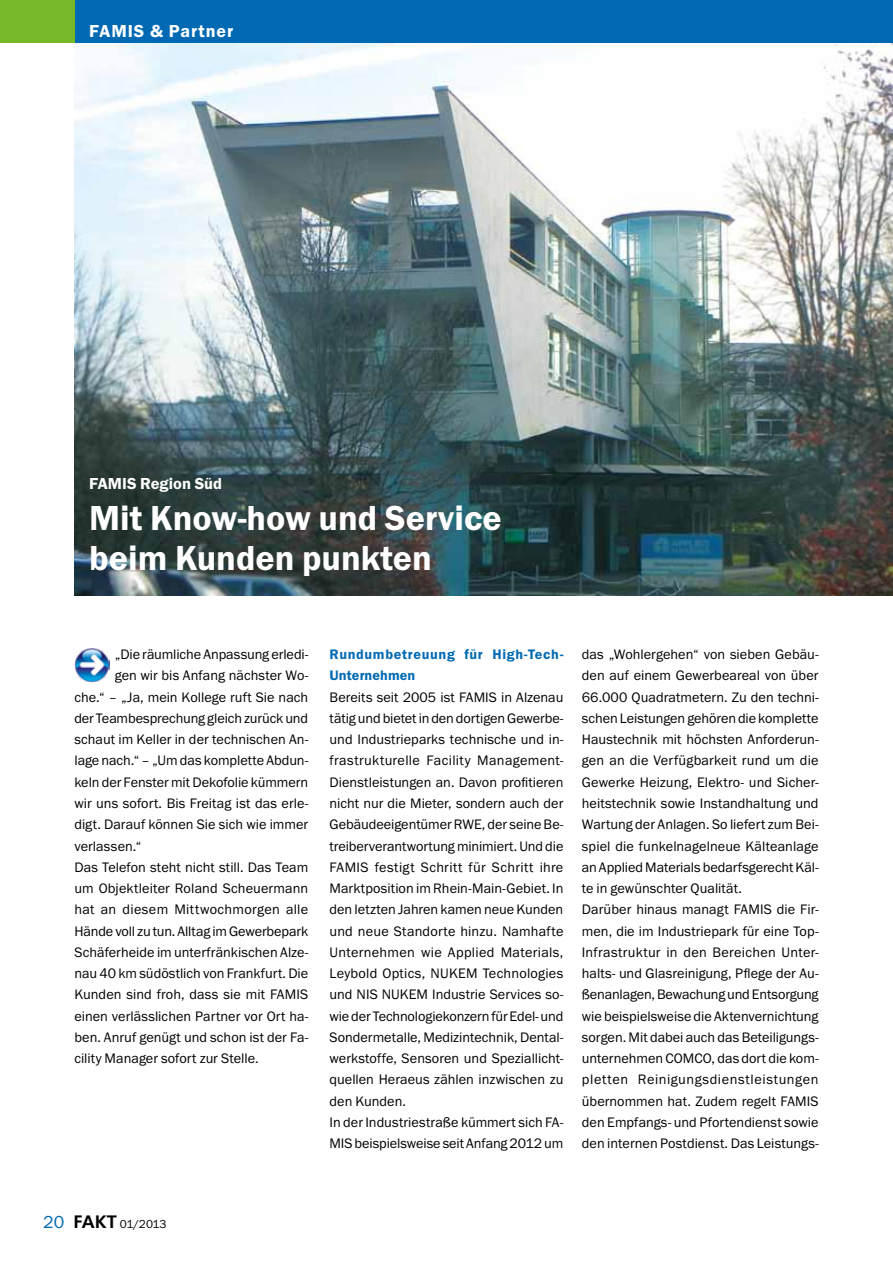
<style>
.page{position:relative;width:893px;height:1263px;background:#fff}
.page>*{position:absolute;margin:0;border:0;box-sizing:border-box;transform-origin:0 0}
.t1{font:600 36px/40.5px "Franklin Gothic Itc T";color:#fff}
.t2{font:600 18px "Franklin Gothic Itc T";letter-spacing:.05em;color:#fff}
.t3{font:600 16.5px "Franklin Gothic Itc T";color:#fff}
.t4{font:14.25px/21.3px "Franklin Gothic Itc T";color:#000}
.t5{font:600 14.25px/21.3px "Franklin Gothic Itc T";letter-spacing:.045em;color:#0069b4}
.t6{font:14.25px "Franklin Gothic Itc T";letter-spacing:.02em;color:#000}
.t7{font:12px "Franklin Gothic Itc T";letter-spacing:-.025em;color:#000}
.s1{font-size:18px;color:#0069b4}
.s2{font-family:"Frutiger";font-weight:700;font-size:18px}
</style>
<div class="page">
<img style="left:74px;top:43px;width:819px;height:552px">
<div style="left:74px;top:0;width:819px;height:43px;background:#0069b4"></div>
<div style="left:0;top:0;width:74px;height:43px;background:#76b828"></div>
<img style="left:74px;top:648px;width:35px;height:34px">
<p class="t2" style="left:89px;top:21px;width:146px">FAMIS &amp; Partner</p>
<p class="t3" style="left:89px;top:474px;width:134px">FAMIS Region Süd</p>
<h1 class="t1" style="left:89px;top:497px;width:414px">Mit Know-how und Service beim Kunden punkten</h1>
<p class="t4" style="left:115px;top:643px;width:195px">„Die räumliche Anpassung erledi-</p>
<p class="t4" style="left:115px;top:665px;width:195px">gen wir bis Anfang nächster Wo-</p>
<p class="t4" style="left:74px;top:686px;width:235px">che.“ – „Ja, mein Kollege ruft Sie nach</p>
<p class="t4" style="left:74px;top:707px;width:235px">der Teambesprechung gleich zurück und</p>
<p class="t4" style="left:74px;top:728px;width:235px">schaut im Keller in der technischen An-</p>
<p class="t4" style="left:74px;top:750px;width:235px">lage nach.“ – „Um das komplette Abdun-</p>
<p class="t4" style="left:74px;top:771px;width:235px">keln der Fenster mit Dekofolie kümmern</p>
<p class="t4" style="left:74px;top:792px;width:235px">wir uns sofort. Bis Freitag ist das erle-</p>
<p class="t4" style="left:74px;top:814px;width:235px">digt. Darauf können Sie sich wie immer</p>
<p class="t4" style="left:74px;top:835px;width:69px">verlassen.“</p>
<p class="t4" style="left:74px;top:856px;width:235px">Das Telefon steht nicht still. Das Team</p>
<p class="t4" style="left:74px;top:877px;width:235px">um Objektleiter Roland Scheuermann</p>
<p class="t6" style="left:74px;top:901px;width:235px">hat an diesem Mittwochmorgen alle</p>
<p class="t4" style="left:74px;top:920px;width:235px">Hände voll zu tun. Alltag im Gewerbepark</p>
<p class="t4" style="left:74px;top:941px;width:235px">Schäferheide im unterfränkischen Alze-</p>
<p class="t4" style="left:74px;top:962px;width:235px">nau 40 km südöstlich von Frankfurt. Die</p>
<p class="t4" style="left:74px;top:984px;width:235px">Kunden sind froh, dass sie mit FAMIS</p>
<p class="t4" style="left:74px;top:1005px;width:235px">einen verlässlichen Partner vor Ort ha-</p>
<p class="t4" style="left:74px;top:1026px;width:235px">ben. Anruf genügt und schon ist der Fa-</p>
<p class="t4" style="left:74px;top:1047px;width:186px">cility Manager sofort zur Stelle.</p>
<p class="t5" style="left:330px;top:643px;width:235px">Rundumbetreuung für High-Tech-<br>Unternehmen</p>
<p class="t4" style="left:330px;top:686px;width:235px">Bereits seit 2005 ist FAMIS in Alzenau tätig und bietet in den dortigen Gewerbe&shy;und Industrieparks technische und in&shy;frastrukturelle Facility Management-Dienstleistungen an. Davon profitieren nicht nur die Mieter, sondern auch der Gebäudeeigentümer RWE, der seine Be&shy;treiberverantwortung minimiert. Und die FAMIS festigt Schritt für Schritt ihre Marktposition im Rhein-Main-Gebiet. In den letzten Jahren kamen neue Kunden und neue Standorte hinzu. Namhafte Unternehmen wie Applied Materials, Leybold Optics, NUKEM Technologies und NIS NUKEM Industrie Services so&shy;wie der Technologiekonzern für Edel- und Sondermetalle, Medizintechnik, Dental&shy;werkstoffe, Sensoren und Speziallicht&shy;quellen Heraeus zählen inzwischen zu den Kunden.<br>In der Industriestraße kümmert sich FA-MIS beispielsweise seit Anfang 2012 um</p>
<p class="t4" style="left:582px;top:643px;width:238px">das „Wohlergehen“ von sieben Gebäu&shy;den auf einem Gewerbeareal von über 66.000 Quadratmetern. Zu den techni&shy;schen Leistungen gehören die komplette Haustechnik mit höchsten Anforderun&shy;gen an die Verfügbarkeit rund um die Gewerke Heizung, Elektro- und Sicher&shy;heitstechnik sowie Instandhaltung und Wartung der Anlagen. So liefert zum Bei&shy;spiel die funkelnagelneue Kälteanlage an Applied Materials bedarfsgerecht Käl&shy;te in gewünschter Qualität.<br>Darüber hinaus managt FAMIS die Fir&shy;men, die im Industriepark für eine Top-Infrastruktur in den Bereichen Unter&shy;halts- und Glasreinigung, Pflege der Au&shy;ßenanlagen, Bewachung und Entsorgung wie beispielsweise die Aktenvernichtung sorgen. Mit dabei auch das Beteiligungs&shy;unternehmen COMCO, das dort die kom&shy;pletten Reinigungsdienstleistungen übernommen hat. Zudem regelt FAMIS den Empfangs- und Pfortendienst sowie den internen Postdienst. Das Leistungs-</p>
<p class="t7" style="left:43px;top:1217px;width:125px"><span class="s1">20</span> <span class="s2">FAKT</span> 01/2013</p>
</div>
